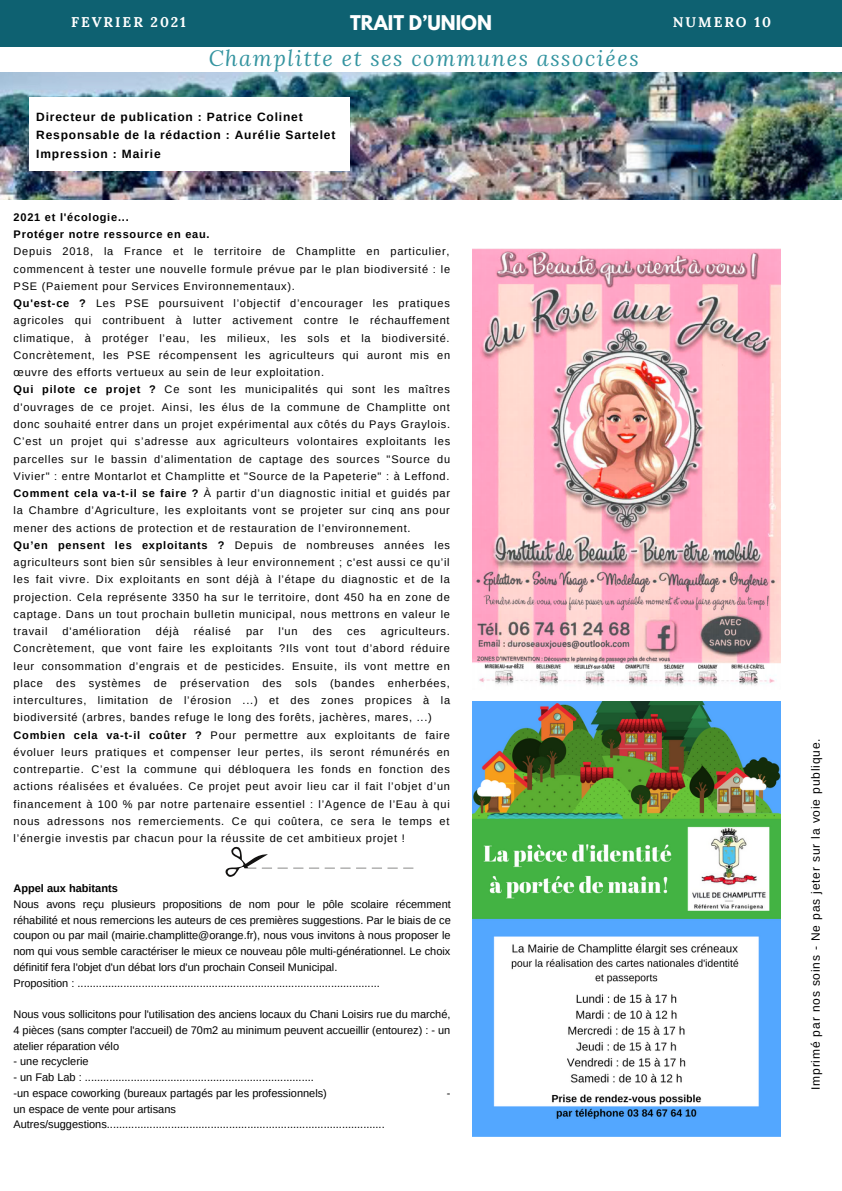
<style>
.page{position:relative;width:842px;height:1191px;background:#fff}
.page>*{position:absolute;margin:0;border:0;box-sizing:border-box;transform-origin:0 0}
.t1{font:italic 21.8px "Lora";letter-spacing:.07em;color:#3494a0}
.t2{font:700 18px "League Spartan";color:#fff}
.t3{font:700 14px "Lora";letter-spacing:.14em;color:#fff}
.t4{font:700 12px "Arimo";letter-spacing:.07em;color:#000}
.t5{font:12px "Arimo";letter-spacing:.07em;color:#000}
.t6{font:11px/17.2px "Arimo";letter-spacing:.07em;color:#000;text-align:justify}
.t7{font:11px "Arimo";color:#000}
.t8{font:700 11px "Arimo";letter-spacing:.07em;color:#000}
.t9{font:700 11px "Arimo";color:#000}
.s1{font-weight:700}
</style>
<div class="page">
<div style="left:0;top:0;width:842px;height:46px;background:#0e6171"></div>
<img style="left:0;top:73px;width:842px;height:127px">
<div style="left:29px;top:97px;width:321px;height:74px;background:#fff"></div>
<img style="left:473px;top:249px;width:307px;height:437px">
<img style="left:473px;top:701px;width:307px;height:435px">
<svg style="left:226px;top:846px;width:187px;height:30px"></svg>
<p class="t3" style="left:71px;top:13px;width:116px">FEVRIER 2021</p>
<p class="t2" style="left:350px;top:14px;width:143px">TRAIT D’UNION</p>
<p class="t3" style="left:673px;top:13px;width:100px">NUMERO 10</p>
<p class="t1" style="left:209px;top:43px;width:431px">Champlitte et ses communes associées</p>
<p class="t4" style="left:36px;top:110px;width:268px">Directeur de publication : Patrice Colinet</p>
<p class="t4" style="left:36px;top:128px;width:301px">Responsable de la rédaction : Aurélie Sartelet</p>
<p class="t4" style="left:36px;top:147px;width:126px">Impression : Mairie</p>
<p class="t8" style="left:14px;top:211px;width:117px">2021 et l'écologie...</p>
<p class="t8" style="left:14px;top:228px;width:198px">Protéger notre ressource en eau.</p>
<p class="t6" style="left:14px;top:243px;width:438px">Depuis 2018, la France et le territoire de Champlitte en particulier, commencent à tester une nouvelle formule prévue par le plan biodiversité : le PSE (Paiement pour Services Environnementaux).</p>
<p class="t6" style="left:14px;top:295px;width:438px"><span class="s1">Qu'est-ce ?</span> Les PSE poursuivent l’objectif d’encourager les pratiques agricoles qui contribuent à lutter activement contre le réchauffement climatique, à protéger l’eau, les milieux, les sols et la biodiversité.<br>Concrètement, les PSE récompensent les agriculteurs qui auront mis en œuvre des efforts vertueux au sein de leur exploitation.</p>
<p class="t6" style="left:14px;top:381px;width:438px"><span class="s1">Qui pilote ce projet ?</span> Ce sont les municipalités qui sont les maîtres d'ouvrages de ce projet. Ainsi, les élus de la commune de Champlitte ont donc souhaité entrer dans un projet expérimental aux côtés du Pays Graylois.<br>C’est un projet qui s’adresse aux agriculteurs volontaires exploitants les parcelles sur le bassin d’alimentation de captage des sources "Source du Vivier" : entre Montarlot et Champlitte et "Source de la Papeterie" : à Leffond.</p>
<p class="t6" style="left:14px;top:484px;width:438px"><span class="s1">Comment cela va-t-il se faire ?</span> À partir d’un diagnostic initial et guidés par la Chambre d’Agriculture, les exploitants vont se projeter sur cinq ans pour mener des actions de protection et de restauration de l’environnement.</p>
<p class="t6" style="left:14px;top:536px;width:438px"><span class="s1">Qu’en pensent les exploitants ?</span> Depuis de nombreuses années les agriculteurs sont bien sûr sensibles à leur environnement ; c'est aussi ce qu’il les fait vivre. Dix exploitants en sont déjà à l’étape du diagnostic et de la projection. Cela représente 3350 ha sur le territoire, dont 450 ha en zone de captage. Dans un tout prochain bulletin municipal, nous mettrons en valeur le travail</p>
<p class="t6" style="left:63px;top:622px;width:80px">d'amélioration</p>
<p class="t6" style="left:156px;top:622px;width:25px">déjà</p>
<p class="t6" style="left:194px;top:622px;width:38px">réalisé</p>
<p class="t6" style="left:246px;top:622px;width:19px">par</p>
<p class="t6" style="left:279px;top:622px;width:21px">l'un</p>
<p class="t6" style="left:313px;top:622px;width:21px">des</p>
<p class="t6" style="left:347px;top:622px;width:20px">ces</p>
<p class="t6" style="left:14px;top:622px;width:438px;text-indent:367px">agriculteurs.<br>Concrètement, que vont faire les exploitants ?Ils vont tout d’abord réduire leur consommation d’engrais et de pesticides. Ensuite, ils vont mettre en place des systèmes de préservation des sols (bandes enherbées, intercultures, limitation de l’érosion ...) et des zones propices à la biodiversité (arbres, bandes refuge le long des forêts, jachères, mares, ...)</p>
<p class="t6" style="left:14px;top:726px;width:438px"><span class="s1">Combien cela va-t-il coûter ?</span> Pour permettre aux exploitants de faire évoluer leurs pratiques et compenser leur pertes, ils seront rémunérés en contrepartie. C’est la commune qui débloquera les fonds en fonction des actions réalisées et évaluées. Ce projet peut avoir lieu car il fait l’objet d’un financement à 100 % par notre partenaire essentiel : l’Agence de l’Eau à qui nous adressons nos remerciements. Ce qui coûtera, ce sera le temps et l’énergie investis par chacun pour la réussite de cet ambitieux projet !</p>
<p class="t5" style="left:809px;top:1089px;width:353px;rotate:-90deg">Imprimé par nos soins - Ne pas jeter sur la voie publique.</p>
<p class="t9" style="left:13px;top:882px;width:106px">Appel aux habitants</p>
<p class="t6" style="left:13px;top:896px;width:439px;line-height:15.7px">Nous avons reçu plusieurs propositions de nom pour le pôle scolaire récemment réhabilité et nous remercions les auteurs de ces premières suggestions. Par le biais de ce coupon ou par mail (mairie.champlitte@orange.fr), nous vous invitons à nous proposer le nom qui vous semble caractériser le mieux ce nouveau pôle multi-générationnel. Le choix définitif fera l'objet d'un débat lors d'un prochain Conseil Municipal.</p>
<p class="t7" style="left:13px;top:976px;width:368px">Proposition : ...................................................................................................</p>
<p class="t6" style="left:13px;top:1006px;width:439px;line-height:15.7px">Nous vous sollicitons pour l'utilisation des anciens locaux du Chani Loisirs rue du marché, 4 pièces (sans compter l'accueil) de 70m2 au minimum peuvent accueillir (entourez) : - un atelier réparation vélo</p>
<p class="t7" style="left:13px;top:1055px;width:77px">- une recyclerie</p>
<p class="t6" style="left:13px;top:1068px;width:302px">- un Fab Lab : ...........................................................................</p>
<p class="t7" style="left:13px;top:1086px;width:315px">-un espace coworking (bureaux partagés par les professionnels)</p>
<p class="t6" style="left:447px;top:1084px;width:5px">-</p>
<p class="t7" style="left:13px;top:1102px;width:164px">un espace de vente pour artisans</p>
<p class="t7" style="left:13px;top:1118px;width:373px">Autres/suggestions...........................................................................................</p>
</div>
